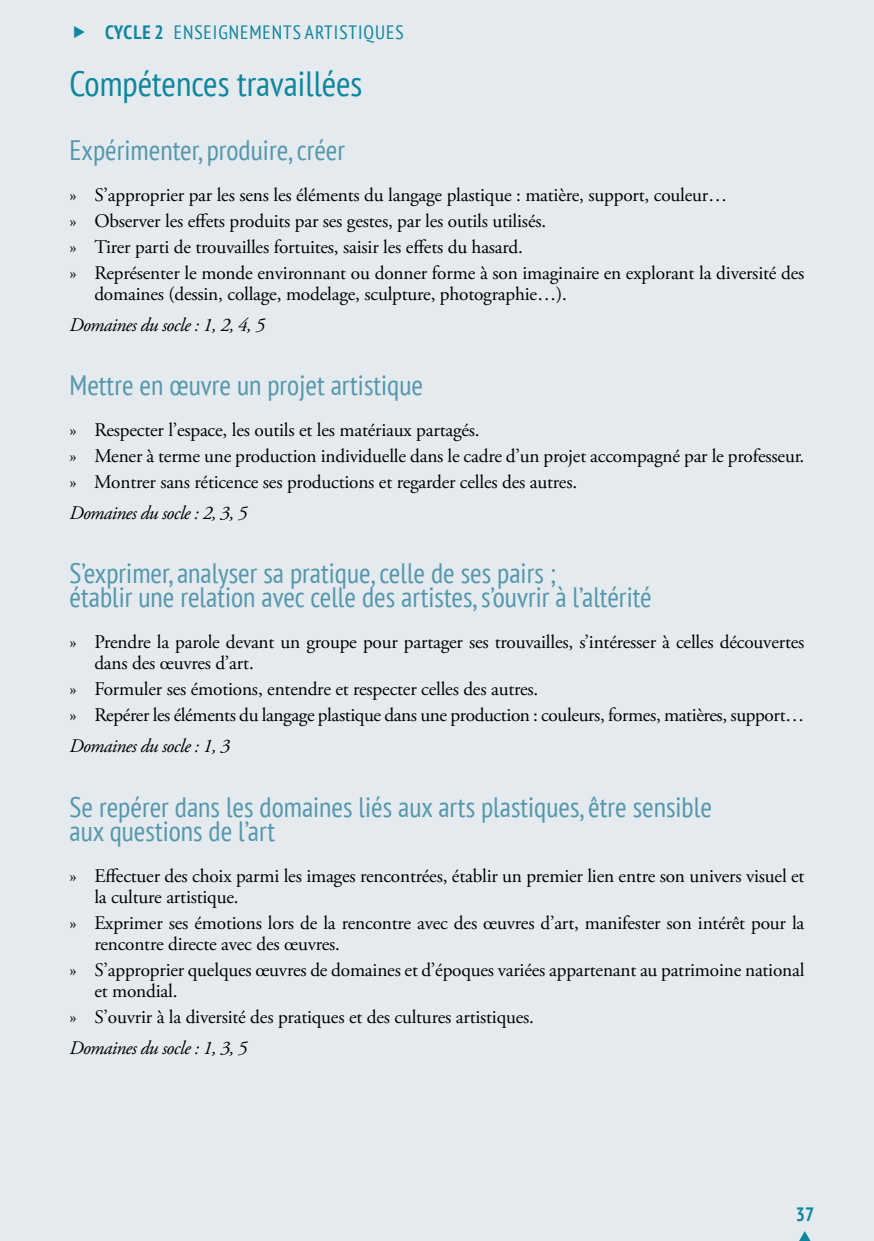
<style>
.page{position:relative;width:874px;height:1241px;background:#fff}
.page>*{position:absolute;margin:0;border:0;box-sizing:border-box;transform-origin:0 0}
.t1{font:condensed 35px "PT Sans";color:#0e869e}
.t2{font:condensed 28px/24.5px "PT Sans";color:#5497ad}
.t3{font:19.25px/25.9px "Adobe Garamond Pro";letter-spacing:-.01em;color:#000}
.t4{font:italic 19.25px "Adobe Garamond Pro";letter-spacing:-.03em;color:#000}
.t5{font:condensed 19.25px "PT Sans";letter-spacing:.05em;color:#0e869e}
.t6{font:700 condensed 19.25px "PT Sans";color:#0e869e}
.s1{font-weight:700}
</style>
<div class="page">
<div style="left:0;top:0;width:873px;height:1240px;background:#e4eaee"></div>
<svg style="left:799px;top:1231px;width:11px;height:9px"></svg>
<p class="t5" style="left:105px;top:22px;width:300px"><span class="s1">CYCLE 2</span> ENSEIGNEMENTS ARTISTIQUES</p>
<h1 class="t1" style="left:69px;top:64px;width:294px">Compétences travaillées</h1>
<h2 class="t2" style="left:69px;top:139px;width:277px">Expérimenter, produire, créer</h2>
<p class="t3" style="left:69px;top:182px;width:736px">» S’approprier par les sens les éléments du langage plastique : matière, support, couleur…<br>» Observer les effets produits par ses gestes, par les outils utilisés.<br>» Tirer parti de trouvailles fortuites, saisir les effets du hasard.<br>» Représenter le monde environnant ou donner forme à son imaginaire en explorant la diversité des</p>
<p class="t3" style="left:94px;top:281px;width:474px">domaines (dessin, collage, modelage, sculpture, photographie…).</p>
<p class="t4" style="left:69px;top:313px;width:197px">Domaines du socle : 1, 2, 4, 5</p>
<h2 class="t2" style="left:69px;top:374px;width:355px">Mettre en œuvre un projet artistique</h2>
<p class="t3" style="left:69px;top:417px;width:736px">» Respecter l’espace, les outils et les matériaux partagés.<br>» Mener à terme une production individuelle dans le cadre d’un projet accompagné par le professeur. » Montrer sans réticence ses productions et regarder celles des autres.</p>
<p class="t4" style="left:69px;top:501px;width:179px">Domaines du socle : 2, 3, 5</p>
<h2 class="t2" style="left:69px;top:562px;width:583px">S’exprimer, analyser sa pratique, celle de ses pairs ;<br>établir une relation avec celle des artistes, s’ouvrir à l’altérité</h2>
<p class="t3" style="left:94px;top:632px;width:711px;line-height:21px;text-indent:-25px">» Prendre la parole devant un groupe pour partager ses trouvailles, s’intéresser à celles découvertes dans des œuvres d’art.</p>
<p class="t3" style="left:69px;top:677px;width:736px">» Formuler ses émotions, entendre et respecter celles des autres.<br>» Repérer les éléments du langage plastique dans une production : couleurs, formes, matières, support…</p>
<p class="t4" style="left:69px;top:734px;width:162px">Domaines du socle : 1, 3</p>
<h2 class="t2" style="left:69px;top:795px;width:643px">Se repérer dans les domaines liés aux arts plastiques, être sensible aux questions de l’art</h2>
<p class="t3" style="left:94px;top:865px;width:711px;line-height:21px;text-indent:-25px">» Effectuer des choix parmi les images rencontrées, établir un premier lien entre son univers visuel et la culture artistique.</p>
<p class="t3" style="left:94px;top:912px;width:711px;line-height:21px;text-indent:-25px">» Exprimer ses émotions lors de la rencontre avec des œuvres d’art, manifester son intérêt pour la rencontre directe avec des œuvres.</p>
<p class="t3" style="left:94px;top:959px;width:711px;line-height:21px;text-indent:-25px">» S’approprier quelques œuvres de domaines et d’époques variées appartenant au patrimoine national et mondial.</p>
<p class="t3" style="left:69px;top:1004px;width:466px">» S’ouvrir à la diversité des pratiques et des cultures artistiques.</p>
<p class="t4" style="left:69px;top:1035px;width:179px">Domaines du socle : 1, 3, 5</p>
<p class="t6" style="left:795px;top:1203px;width:20px">37</p>
</div>
